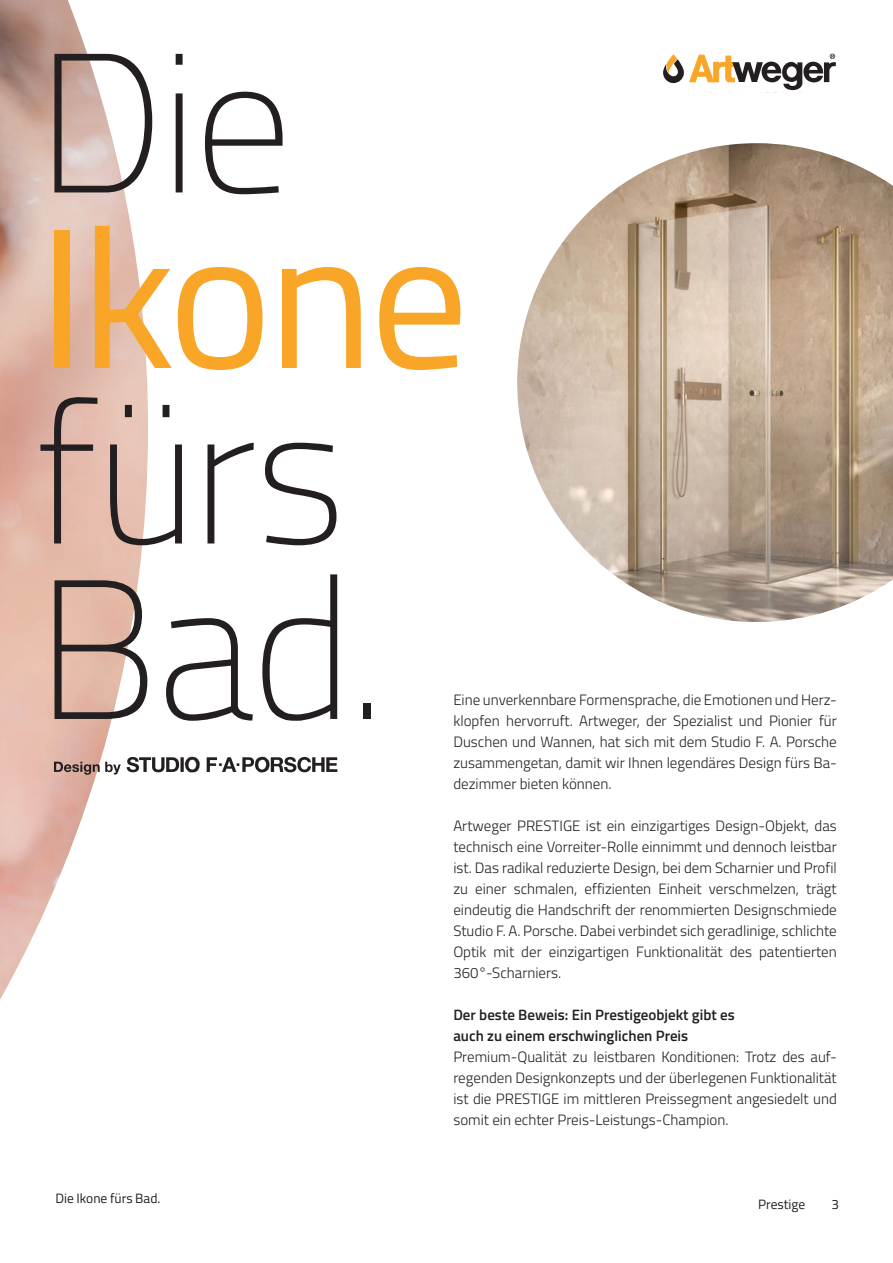
<style>
.page{position:relative;width:893px;height:1263px;background:#fff}
.page>*{position:absolute;margin:0;border:0;box-sizing:border-box;transform-origin:0 0}
.t1{font:200 198px "Titillium Web";letter-spacing:-.02em;color:#231f20}
.t2{font:198px "Titillium Web";letter-spacing:-.025em;color:#f9a628}
.FT_10_14_Light___BLOCK{font:300 15px/21px "Titillium Web";color:#231f20;text-align:justify}
.FT_Headline_10_14_Semibold{font:600 15px/21px "Titillium Web";color:#231f20}
.t3{font:13.5px "Titillium Web";color:#231f20}
</style>
<div class="page">
<img style="left:517px;top:143px;width:376px;height:479px">
<img style="left:0;top:0;width:135px;height:1000px">
<svg style="left:0;top:9px;width:148px;height:610px;background:#dfbeb2"></svg>
<svg style="left:127px;top:757px;width:73px;height:15px"></svg>
<svg style="left:207px;top:757px;width:130px;height:15px"></svg>
<svg style="left:54px;top:762px;width:67px;height:13px"></svg>
<svg style="left:663px;top:54px;width:173px;height:36px"></svg>
<p class="t1" style="left:36px;top:-18px;width:258px">Die</p>
<p class="t2" style="left:37px;top:154px;width:433px">Ikone</p>
<p class="t1" style="left:35px;top:333px;width:313px">fürs</p>
<p class="t1" style="left:36px;top:509px;width:351px">Bad.</p>
<p class="FT_10_14_Light___BLOCK" style="left:453px;top:689px;width:385px">Eine unverkennbare Formensprache, die Emotionen und Herz&shy;klopfen hervorruft. Artweger, der Spezialist und Pionier für Duschen und Wannen, hat sich mit dem Studio F. A. Porsche zusammengetan, damit wir Ihnen legendäres Design fürs Ba&shy;dezimmer bieten können.</p>
<p class="FT_10_14_Light___BLOCK" style="left:453px;top:815px;width:385px">Artweger PRESTIGE ist ein einzigartiges Design-Objekt, das technisch eine Vorreiter-Rolle einnimmt und dennoch leistbar ist. Das radikal reduzierte Design, bei dem Scharnier und Profil zu einer schmalen, effizienten Einheit verschmelzen, trägt eindeutig die Handschrift der renommierten Designschmiede Studio F. A. Porsche. Dabei verbindet sich geradlinige, schlichte Optik mit der einzigartigen Funktionalität des patentierten 360°-Scharniers.</p>
<p class="FT_Headline_10_14_Semibold" style="left:453px;top:1003px;width:283px">Der beste Beweis: Ein Prestigeobjekt gibt es auch zu einem erschwinglichen Preis</p>
<p class="FT_10_14_Light___BLOCK" style="left:453px;top:1046px;width:385px">Premium-Qualität zu leistbaren Konditionen: Trotz des auf&shy;regenden Designkonzepts und der überlegenen Funktionalität ist die PRESTIGE im mittleren Preissegment angesiedelt und somit ein echter Preis-Leistungs-Champion.</p>
<p class="t3" style="left:55px;top:1188px;width:106px">Die Ikone fürs Bad.</p>
<p class="t3" style="left:758px;top:1194px;width:49px">Prestige</p>
<p class="t3" style="left:831px;top:1194px;width:9px">3</p>
</div>
